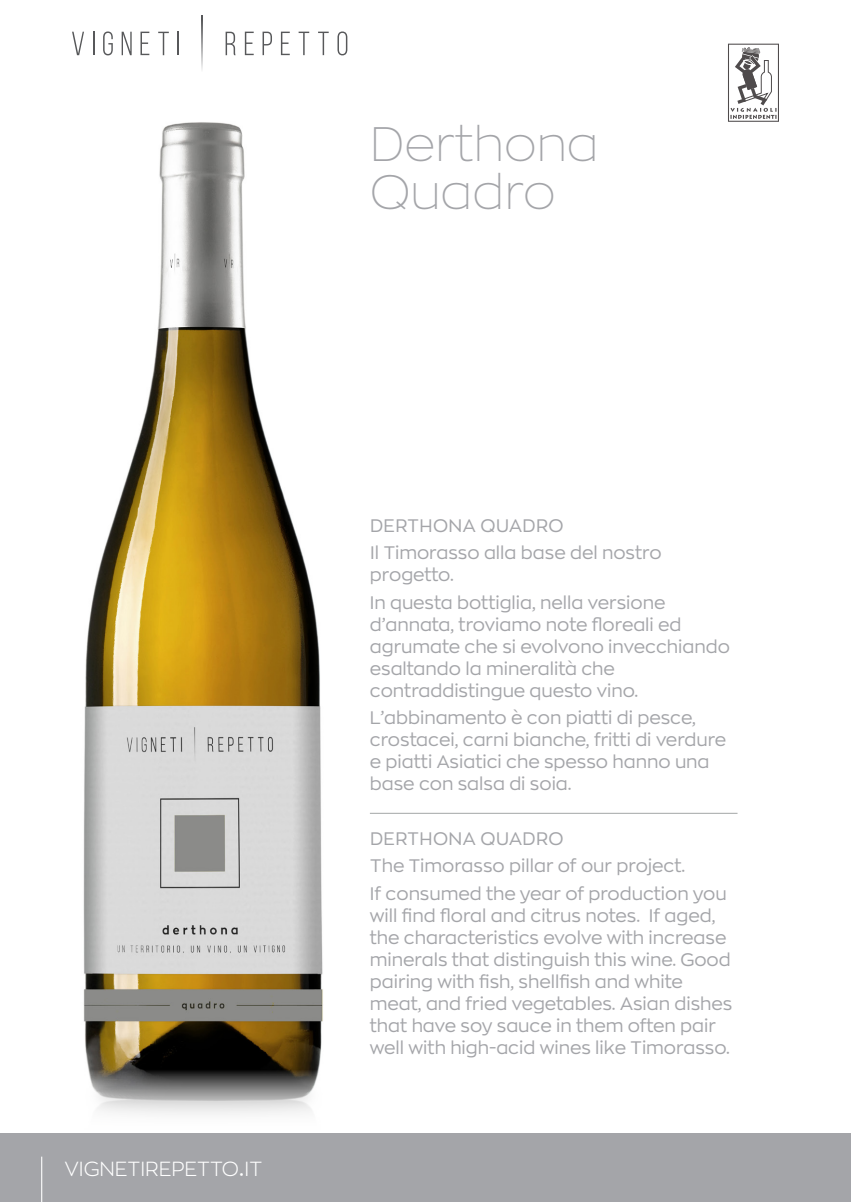
<style>
.page{position:relative;width:851px;height:1202px;background:#fff}
.page>*{position:absolute;margin:0;border:0;box-sizing:border-box;transform-origin:0 0}
.t1{font:100 48px/48px "Zona Pro";color:#a4a5a9}
.t2{font:300 20.2px "Zona Pro";color:#fff}
.t3{font:18px/22px "Zona Pro";color:#a4a5a9}
.t4{font:18px "Zona Pro";letter-spacing:.025em;color:#a4a5a9}
.s1{font-size:29px}
</style>
<div class="page">
<div style="left:0;top:1134px;width:850px;height:68px;background:#a4a5a9"></div>
<svg style="left:728px;top:44px;width:50px;height:78px"></svg>
<hr style="left:370px;top:813px;width:367px;height:1px;background:#a3a6a6">
<img style="left:26px;top:122px;width:320px;height:1012px">
<hr style="left:202px;top:15px;width:1px;height:57px;background:#57585a">
<svg style="left:72px;top:32px;width:12px;height:23px"></svg>
<svg style="left:93px;top:32px;width:1px;height:23px"></svg>
<svg style="left:103px;top:31px;width:10px;height:24px"></svg>
<svg style="left:122px;top:32px;width:10px;height:23px"></svg>
<svg style="left:140px;top:32px;width:9px;height:23px"></svg>
<svg style="left:158px;top:32px;width:11px;height:23px"></svg>
<svg style="left:178px;top:32px;width:1px;height:23px"></svg>
<svg style="left:225px;top:32px;width:10px;height:23px"></svg>
<svg style="left:245px;top:32px;width:9px;height:23px"></svg>
<svg style="left:262px;top:32px;width:10px;height:23px"></svg>
<svg style="left:281px;top:32px;width:9px;height:23px"></svg>
<svg style="left:298px;top:32px;width:11px;height:23px"></svg>
<svg style="left:318px;top:32px;width:10px;height:23px"></svg>
<svg style="left:337px;top:31px;width:10px;height:24px"></svg>
<hr style="left:41px;top:1157px;width:1px;height:45px;background:#fff">
<p class="t1" style="left:370px;top:119px;width:230px">Derthona<br>Quadro</p>
<p class="t2" style="left:65px;top:1155px;width:199px">VIGNETIREPETTO<span class="s1">.</span>IT</p>
<p class="t4" style="left:370px;top:514px;width:195px">DERTHONA QUADRO</p>
<p class="t3" style="left:370px;top:541px;width:293px">Il Timorasso alla base del nostro progetto.</p>
<p class="t3" style="left:370px;top:591px;width:361px">In questa bottiglia, nella versione d’annata, troviamo note floreali ed agrumate che si evolvono invecchiando esaltando la mineralità che contraddistingue questo vino.</p>
<p class="t3" style="left:370px;top:706px;width:358px">L’abbinamento è con piatti di pesce, crostacei, carni bianche, fritti di verdure e piatti Asiatici che spesso hanno una base con salsa di soia.</p>
<p class="t4" style="left:370px;top:827px;width:195px">DERTHONA QUADRO</p>
<p class="t3" style="left:370px;top:854px;width:317px">The Timorasso pillar of our project.</p>
<p class="t3" style="left:370px;top:882px;width:364px">If consumed the year of production you will find floral and citrus notes. If aged, the characteristics evolve with increase minerals that distinguish this wine. Good pairing with fish, shellfish and white meat, and fried vegetables. Asian dishes that have soy sauce in them often pair well with high-acid wines like Timorasso.</p>
</div>
